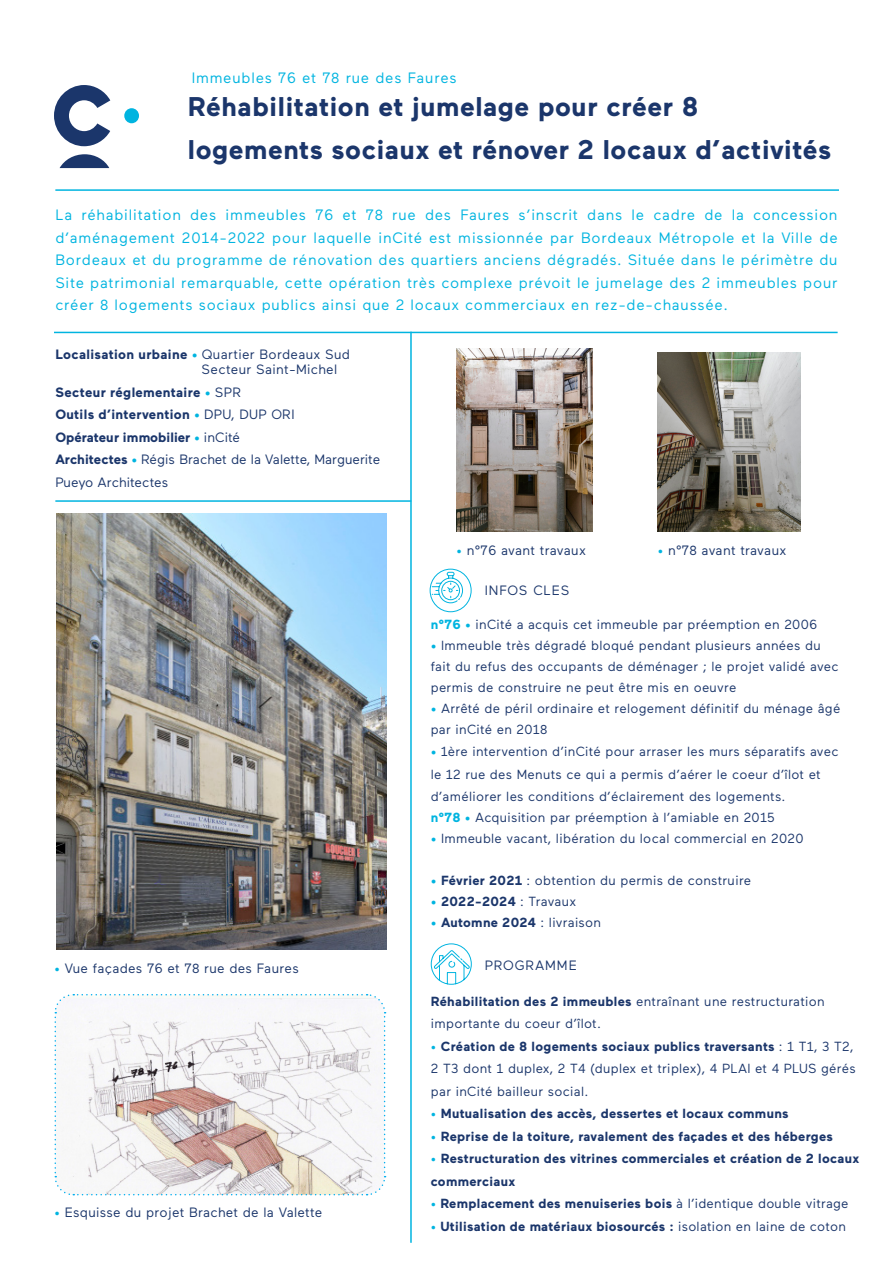
<style>
.page{position:relative;width:893px;height:1263px;background:#fff}
.page>*{position:absolute;margin:0;border:0;box-sizing:border-box;transform-origin:0 0}
.t1{font:700 27px/43.5px "Maax";letter-spacing:.02em;color:#1b366b}
.t2{font:15px/22.5px "Maax";letter-spacing:.05em;color:#00b4e0;text-align:justify}
.t3{font:13.5px/15px "Maax";letter-spacing:.015em;color:#1b366b}
.t4{font:700 13.5px "Maax";letter-spacing:.02em;color:#1b366b}
.t5{font:700 13.5px "Maax";color:#1b366b}
.t6{font:13.5px "Maax";letter-spacing:.06em;color:#1b366b}
.t7{font:13.2px/22.5px "Maax";letter-spacing:.02em;color:#1b366b}
.t8{font:700 13.2px/22.5px "Maax";letter-spacing:.02em;color:#1b366b}
.s1{font-weight:700}
.s2{font-weight:700;color:#00b4e0}
.s3{color:#00b4e0}
.s4{font-weight:400}
.s5{font-weight:400;color:#00b4e0}
</style>
<div class="page">
<hr style="left:410px;top:332px;width:2px;height:911px;background:#00b4e0">
<img style="left:57px;top:513px;width:330px;height:436px">
<svg style="left:60px;top:154px;width:49px;height:14px"></svg>
<svg style="left:54px;top:85px;width:56px;height:61px"></svg>
<div style="left:124px;top:108px;width:15px;height:15px;background:#00b4e0;border-radius:50%"></div>
<hr style="left:54px;top:332px;width:784px;height:1px;background:#00b4e0">
<hr style="left:55px;top:189px;width:784px;height:2px;background:#00b4e0">
<svg style="left:430px;top:943px;width:42px;height:42px"></svg>
<svg style="left:429px;top:568px;width:43px;height:44px"></svg>
<img style="left:658px;top:352px;width:143px;height:179px">
<svg style="left:54px;top:994px;width:332px;height:202px"></svg>
<img style="left:457px;top:349px;width:135px;height:182px">
<hr style="left:55px;top:500px;width:356px;height:2px;background:#00b4e0">
<p class="t2" style="left:192px;top:66px;width:267px">Immeubles 76 et 78 rue des Faures</p>
<p class="t1" style="left:188px;top:85px;width:645px">Réhabilitation et jumelage pour créer 8 logements sociaux et rénover 2 locaux d’activités</p>
<p class="t2" style="left:55px;top:204px;width:784px">La réhabilitation des immeubles 76 et 78 rue des Faures s’inscrit dans le cadre de la concession d’aménagement 2014-2022 pour laquelle inCité est missionnée par Bordeaux Métropole et la Ville de Bordeaux et du programme de rénovation des quartiers anciens dégradés. Située dans le périmètre du Site patrimonial remarquable, cette opération très complexe prévoit le jumelage des 2 immeubles pour créer 8 logements sociaux publics ainsi que 2 locaux commerciaux en rez-de-chaussée.</p>
<p class="t3" style="left:201px;top:347px;width:150px;text-indent:-146px"><span class="s1">Localisation urbaine</span> <span class="s2">•</span> Quartier Bordeaux Sud<br>Secteur Saint-Michel</p>
<p class="t4" style="left:55px;top:385px;width:187px">Secteur réglementaire <span class="s3">•</span> <span class="s4">SPR</span></p>
<p class="t4" style="left:55px;top:407px;width:241px">Outils d’intervention <span class="s3">•</span> <span class="s4">DPU, DUP ORI</span></p>
<p class="t5" style="left:55px;top:430px;width:186px">Opérateur immobilier <span class="s3">•</span> <span class="s4">inCité</span></p>
<p class="t3" style="left:55px;top:448px;width:326px;line-height:22.5px"><span class="s1">Architectes</span> <span class="s2">•</span> Régis Brachet de la Valette, Marguerite<br>Pueyo Architectes</p>
<p class="t3" style="left:55px;top:960px;width:246px"><span class="s3">•</span> Vue façades 76 et 78 rue des Faures</p>
<p class="t3" style="left:55px;top:1205px;width:269px"><span class="s3">•</span> Esquisse du projet Brachet de la Valette</p>
<p class="t3" style="left:457px;top:543px;width:131px"><span class="s3">•</span> n°76 avant travaux</p>
<p class="t3" style="left:658px;top:543px;width:130px"><span class="s3">•</span> n°78 avant travaux</p>
<p class="t6" style="left:485px;top:583px;width:86px">INFOS CLES</p>
<p class="t7" style="left:431px;top:613px;width:388px"><span class="s2">n°76 •</span> inCité a acquis cet immeuble par préemption en 2006</p>
<p class="t7" style="left:431px;top:635px;width:409px;line-height:21px"><span class="s2">•</span> Immeuble très dégradé bloqué pendant plusieurs années du fait du refus des occupants de déménager ; le projet validé avec permis de construire ne peut être mis en oeuvre</p>
<p class="t7" style="left:431px;top:698px;width:411px;line-height:21px"><span class="s2">•</span> Arrêté de péril ordinaire et relogement définitif du ménage âgé par inCité en 2018</p>
<p class="t7" style="left:431px;top:740px;width:409px"><span class="s2">•</span> 1ère intervention d’inCité pour arraser les murs séparatifs avec le 12 rue des Menuts ce qui a permis d’aérer le coeur d’îlot et d’améliorer les conditions d’éclairement des logements.</p>
<p class="t7" style="left:431px;top:806px;width:345px"><span class="s2">n°78 •</span> Acquisition par préemption à l’amiable en 2015</p>
<p class="t7" style="left:431px;top:827px;width:374px"><span class="s2">•</span> Immeuble vacant, libération du local commercial en 2020</p>
<p class="t7" style="left:431px;top:869px;width:322px"><span class="s2">•</span> <span class="s1">Février 2021</span> : obtention du permis de construire</p>
<p class="t8" style="left:431px;top:890px;width:147px"><span class="s3">•</span> 2022-2024 <span class="s4">: Travaux</span></p>
<p class="t8" style="left:431px;top:911px;width:172px"><span class="s3">•</span> Automne 2024 <span class="s4">: livraison</span></p>
<p class="t6" style="left:485px;top:958px;width:94px">PROGRAMME</p>
<p class="t7" style="left:431px;top:990px;width:395px"><span class="s1">Réhabilitation des 2 immeubles</span> entraînant une restructuration importante du coeur d’îlot.</p>
<p class="t7" style="left:431px;top:1035px;width:426px"><span class="s3">•</span> <span class="s1">Création de 8 logements sociaux publics traversants</span> : 1 T1, 3 T2,<br>2 T3 dont 1 duplex, 2 T4 (duplex et triplex), 4 PLAI et 4 PLUS gérés par inCité bailleur social.</p>
<p class="t8" style="left:431px;top:1102px;width:359px"><span class="s5">•</span> Mutualisation des accès, dessertes et locaux communs</p>
<p class="t8" style="left:431px;top:1125px;width:404px"><span class="s5">•</span> Reprise de la toiture, ravalement des façades et des héberges</p>
<p class="t8" style="left:431px;top:1147px;width:430px"><span class="s5">•</span> Restructuration des vitrines commerciales et création de 2 locaux commerciaux</p>
<p class="t8" style="left:431px;top:1192px;width:419px"><span class="s5">•</span> Remplacement des menuiseries bois <span class="s4">à l’identique double vitrage</span></p>
<p class="t8" style="left:431px;top:1215px;width:417px"><span class="s5">•</span> Utilisation de matériaux biosourcés : <span class="s4">isolation en laine de coton</span></p>
</div>
